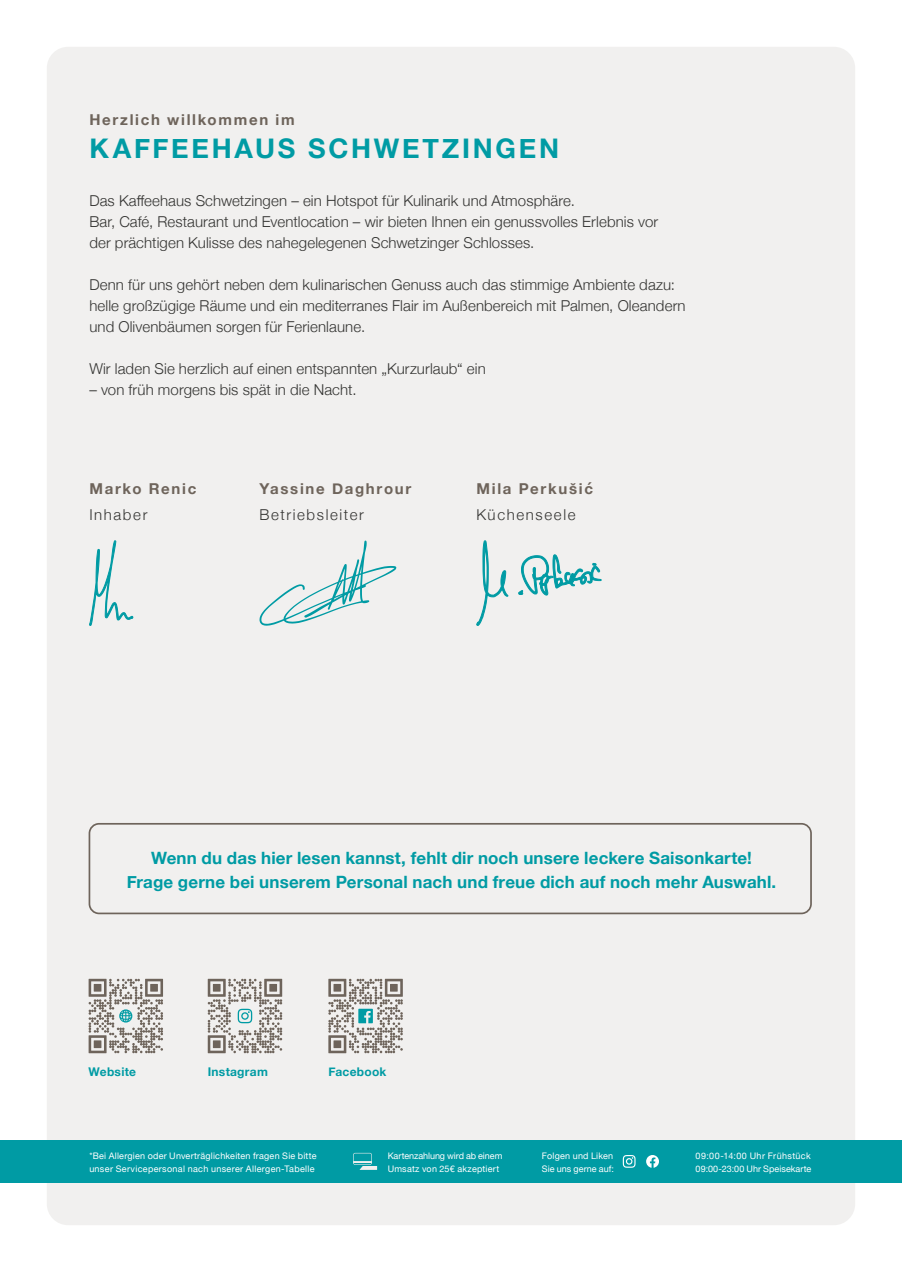
<style>
.page{position:relative;width:902px;height:1272px;background:#fff}
.page>*{position:absolute;margin:0;border:0;box-sizing:border-box;transform-origin:0 0}
.t1{font:700 27px "Helvetica Neue";letter-spacing:.105em;color:#009ba4}
.t2{font:700 16.95px/23.7px "Helvetica Neue";letter-spacing:.01em;color:#009ba4;text-align:center}
.t3{font:300 15px/21px "Helvetica Neue";letter-spacing:.01em;color:#333331}
.t4{font:700 15px "Helvetica Neue";letter-spacing:.11em;color:#6e645b}
.t5{font:300 15px "Helvetica Neue";letter-spacing:.11em;color:#333331}
.t6{font:700 12px "Helvetica Neue";letter-spacing:.02em;color:#009ba4}
.t7{font:9px/13.5px "Helvetica Neue";letter-spacing:.025em;color:#fff}
.t8{font:9px/13.5px "Helvetica Neue";color:#fff}
</style>
<div class="page">
<div style="left:47px;top:47px;width:808px;height:1178px;background:#f1f0ef;border-radius:21px"></div>
<div style="left:0;top:1140px;width:901px;height:42px;background:#009ba4"></div>
<svg style="left:476px;top:540px;width:32px;height:86px"></svg>
<svg style="left:518px;top:554px;width:83px;height:42px"></svg>
<svg style="left:89px;top:540px;width:44px;height:86px"></svg>
<svg style="left:259px;top:540px;width:137px;height:85px"></svg>
<svg style="left:89px;top:978px;width:74px;height:75px"></svg>
<svg style="left:208px;top:978px;width:74px;height:75px"></svg>
<svg style="left:328px;top:978px;width:75px;height:75px"></svg>
<svg style="left:353px;top:1152px;width:24px;height:17px"></svg>
<svg style="left:622px;top:1155px;width:13px;height:12px"></svg>
<svg style="left:646px;top:1155px;width:13px;height:12px"></svg>
<div style="left:89px;top:823px;width:722px;height:91px;border:2px solid #6e645b;border-radius:10px"></div>
<p class="t4" style="left:89px;top:108px;width:207px">Herzlich willkommen im</p>
<h1 class="t1" style="left:89px;top:127px;width:471px">KAFFEEHAUS SCHWETZINGEN</h1>
<p class="t3" style="left:89px;top:189px;width:570px">Das Kaffeehaus Schwetzingen – ein Hotspot für Kulinarik und Atmosphäre.<br>Bar, Café, Restaurant und Eventlocation – wir bieten Ihnen ein genussvolles Erlebnis vor der prächtigen Kulisse des nahegelegenen Schwetzinger Schlosses.</p>
<p class="t3" style="left:89px;top:273px;width:597px">Denn für uns gehört neben dem kulinarischen Genuss auch das stimmige Ambiente dazu: helle großzügige Räume und ein mediterranes Flair im Außenbereich mit Palmen, Oleandern und Olivenbäumen sorgen für Ferienlaune.</p>
<p class="t3" style="left:89px;top:357px;width:398px">Wir laden Sie herzlich auf einen entspannten „Kurzurlaub“ ein</p>
<p class="t3" style="left:89px;top:378px;width:269px">– von früh morgens bis spät in die Nacht.</p>
<p class="t4" style="left:89px;top:477px;width:108px">Marko Renic</p>
<p class="t4" style="left:259px;top:477px;width:153px">Yassine Daghrour</p>
<p class="t4" style="left:476px;top:477px;width:118px">Mila Perkušić</p>
<p class="t5" style="left:89px;top:502px;width:60px">Inhaber</p>
<p class="t5" style="left:259px;top:502px;width:106px">Betriebsleiter</p>
<p class="t5" style="left:476px;top:502px;width:100px">Küchenseele</p>
<p class="t2" style="left:127px;top:846px;width:651px">Wenn du das hier lesen kannst, fehlt dir noch unsere leckere Saisonkarte!<br>Frage gerne bei unserem Personal nach und freue dich auf noch mehr Auswahl.</p>
<p class="t6" style="left:89px;top:1062px;width:49px">Website</p>
<p class="t6" style="left:208px;top:1062px;width:62px">Instagram</p>
<p class="t6" style="left:328px;top:1062px;width:60px">Facebook</p>
<p class="t7" style="left:89px;top:1149px;width:229px">*Bei Allergien oder Unverträglichkeiten fragen Sie bitte unser Servicepersonal nach unserer Allergen-Tabelle</p>
<p class="t7" style="left:542px;top:1149px;width:73px">Folgen und Liken<br>Sie uns gerne auf:</p>
<p class="t8" style="left:387px;top:1149px;width:116px">Kartenzahlung wird ab einem<br>Umsatz von 25€ akzeptiert</p>
<p class="t7" style="left:695px;top:1149px;width:117px">09:00-14:00 Uhr Frühstück<br>09:00-23:00 Uhr Speisekarte</p>
</div>
